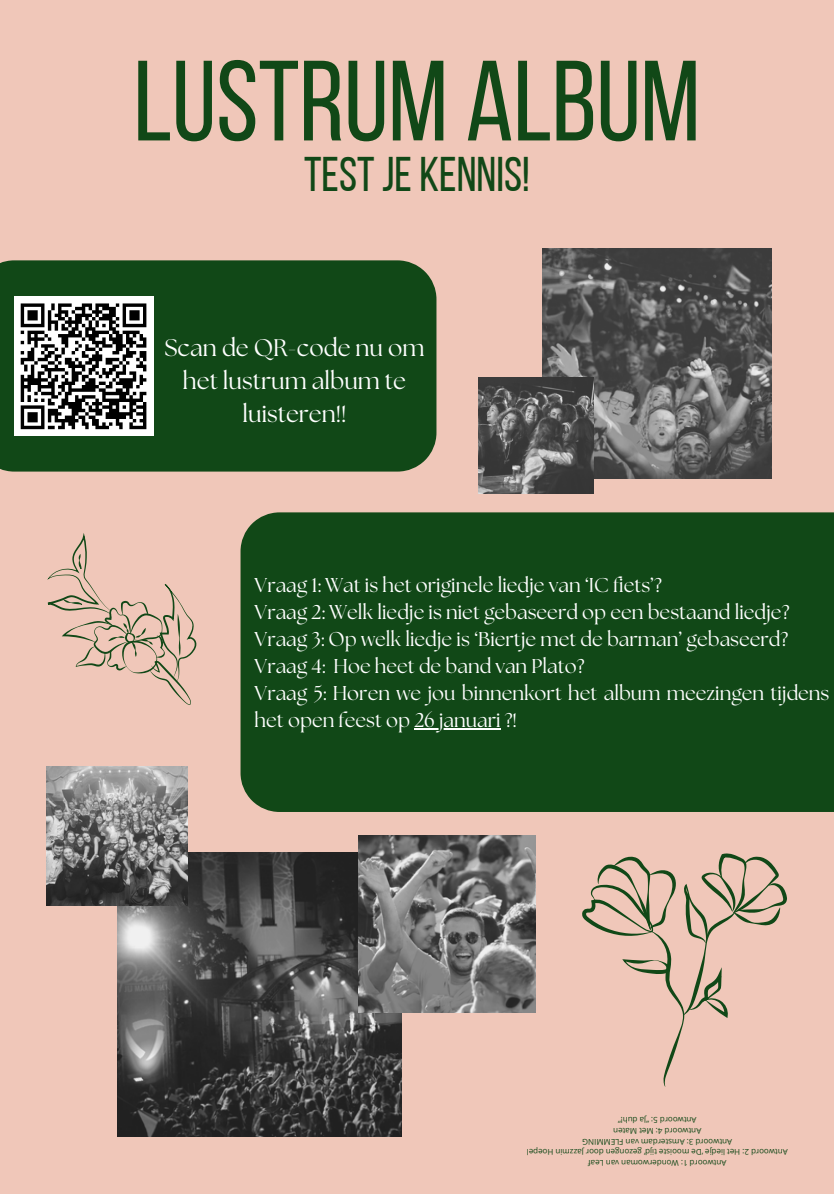
<style>
.page{position:relative;width:834px;height:1196px;background:#fff}
.page>*{position:absolute;margin:0;border:0;box-sizing:border-box;transform-origin:0 0}
.t1{font:113.8px "Bebas Neue";color:#114817}
.t2{font:48.6px "Bebas Neue";color:#114817}
.t3{font:24px/33px "The Seasons";color:#fff;text-align:center}
.t4{font:20px/27px "The Seasons";color:#fff}
.t5{font:8px/10.6px "Open Sans";color:#114817;text-align:center}
</style>
<div class="page">
<div style="left:0;top:0;width:834px;height:1193px;background:#f0c7b9"></div>
<div style="left:0;top:260px;width:436px;height:211px;background:#114817"></div>
<div style="left:14px;top:297px;width:139px;height:139px;background:#fff"></div>
<svg style="left:20px;top:303px;width:127px;height:127px"></svg>
<div style="left:240px;top:512px;width:594px;height:300px;background:#114817"></div>
<img style="left:542px;top:248px;width:229px;height:231px">
<img style="left:117px;top:852px;width:284px;height:284px">
<img style="left:359px;top:835px;width:176px;height:177px">
<img style="left:478px;top:378px;width:116px;height:115px">
<img style="left:47px;top:766px;width:141px;height:139px">
<svg style="left:582px;top:853px;width:205px;height:233px"></svg>
<svg style="left:47px;top:533px;width:149px;height:172px"></svg>
<hr style="left:414px;top:728px;width:86px;height:2px;background:#fff">
<h1 class="t1" style="left:134px;top:55px;width:568px">LUSTRUM ALBUM</h1>
<h2 class="t2" style="left:304px;top:155px;width:227px">TESTJE KENNIS!</h2>
<p class="t3" style="left:164px;top:332px;width:262px">Scan de QR-code nu om het lustrum album te luisteren!!</p>
<p class="t4" style="left:255px;top:573px;width:576px">Vraag 1: Wat is het originele liedje van ‘IC fiets’?<br>Vraag 2: Welk liedje is niet gebaseerd op een bestaand liedje?<br>Vraag 3: Op welk liedje is ‘Biertje met de barman’ gebaseerd?<br>Vraag 4: Hoe heet de band van Plato?<br>Vraag 5: Horen we jou binnenkort het album meezingen tijdens het open feest op 26 januari ?!</p>
<p class="t5" style="left:788px;top:1168px;width:262px;rotate:-180deg">Antwoord 1: Wonderwoman van Leaf<br>Antwoord 2: Het liedje ‘De mooiste tijd’ gezongen door Jazzmin Hoepel Antwoord 3: Amsterdam van FLEMMING<br>Antwoord 4: Met Maten<br>Antwoord 5: “Ja duh!”</p>
</div>
